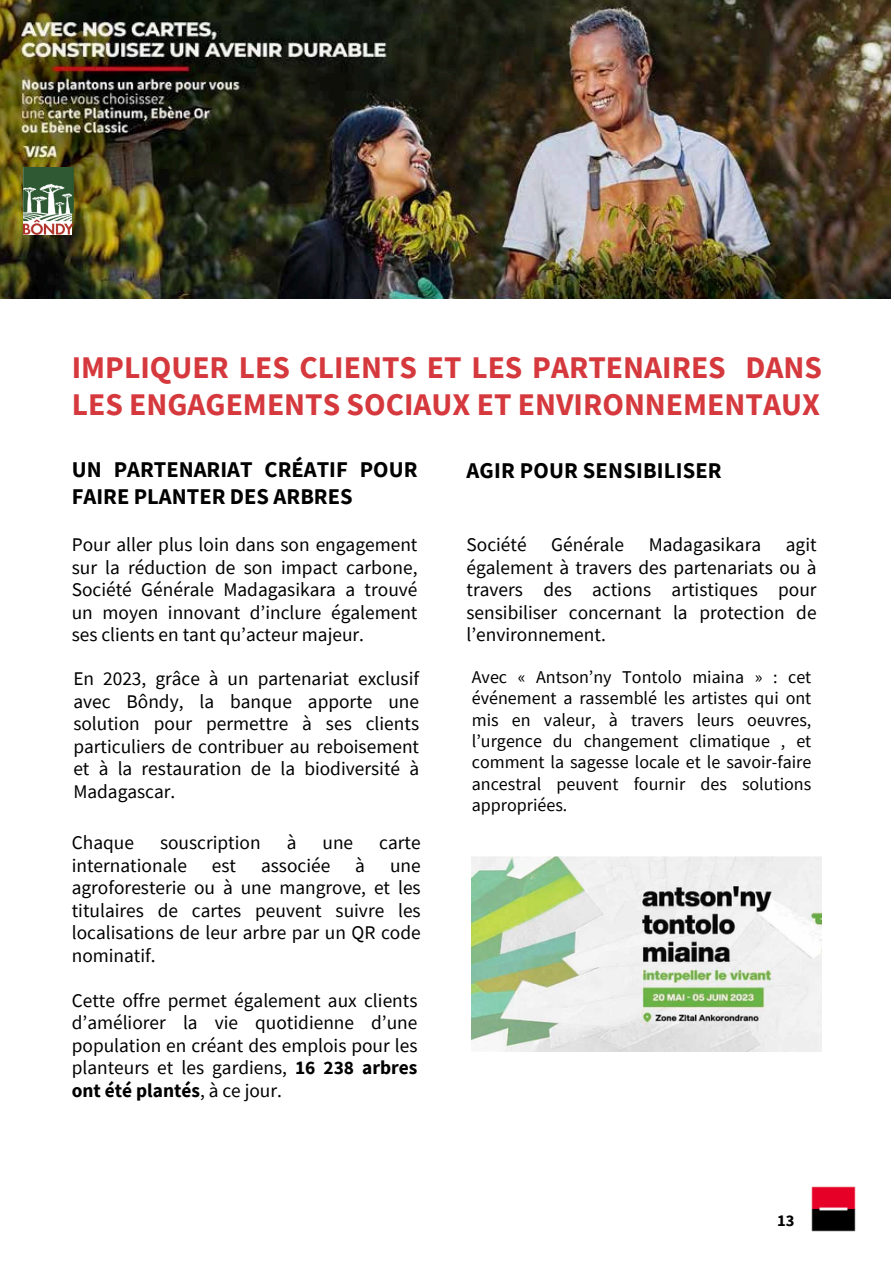
<style>
.page{position:relative;width:894px;height:1264px;background:#fff}
.page>*{position:absolute;margin:0;border:0;box-sizing:border-box;transform-origin:0 0}
.t1{font:700 31.5px/37.2px "Source Sans Pro";color:#d5393d}
.t2{font:700 22.5px/27px "Source Sans Pro";color:#010101}
.t3{font:700 22.5px "Source Sans Pro";letter-spacing:.01em;color:#000}
.t4{font:19.35px/22.5px "Source Sans Pro";color:#020000;text-align:justify}
.t5{font:19.35px/22.5px "Source Sans Pro";color:#000;text-align:justify}
.t6{font:18px/21.3px "Source Sans Pro";color:#000;text-align:justify}
.t7{font:700 16.5px "Source Sans Pro";color:#000}
.s1{font-weight:700}
</style>
<div class="page">
<img style="left:811px;top:1186px;width:45px;height:45px">
<img style="left:0;top:0;width:890px;height:298px">
<img style="left:471px;top:856px;width:350px;height:195px">
<img style="left:23px;top:167px;width:51px;height:68px">
<p class="t1" style="left:72px;top:348px;width:751px">IMPLIQUER LES CLIENTS ET LES PARTENAIRES DANS<br>LES ENGAGEMENTS SOCIAUX ET ENVIRONNEMENTAUX</p>
<p class="t2" style="left:72px;top:455px;width:347px">UN PARTENARIAT CRÉATIF POUR<br>FAIRE PLANTER DES ARBRES</p>
<p class="t4" style="left:72px;top:533px;width:347px">Pour aller plus loin dans son engagement sur la réduction de son impact carbone, Société Générale Madagasikara a trouvé un moyen innovant d’inclure également ses clients en tant qu’acteur majeur.</p>
<p class="t4" style="left:73px;top:667px;width:347px">En 2023, grâce à un partenariat exclusif avec Bôndy, la banque apporte une solution pour permettre à ses clients particuliers de contribuer au reboisement et à la restauration de la biodiversité à Madagascar.</p>
<p class="t4" style="left:72px;top:831px;width:64px">Chaque</p>
<p class="t4" style="left:160px;top:831px;width:102px">souscription</p>
<p class="t4" style="left:286px;top:831px;width:11px">à</p>
<p class="t4" style="left:322px;top:831px;width:32px">une</p>
<p class="t4" style="left:379px;top:831px;width:43px">carte</p>
<p class="t4" style="left:72px;top:853px;width:117px">internationale</p>
<p class="t4" style="left:212px;top:853px;width:26px">est</p>
<p class="t4" style="left:261px;top:853px;width:71px">associée</p>
<p class="t4" style="left:355px;top:853px;width:11px">à</p>
<p class="t4" style="left:72px;top:853px;width:350px;text-indent:318px">une agroforesterie ou à une mangrove, et les titulaires de cartes peuvent suivre les localisations de leur arbre par un QR code nominatif.</p>
<p class="t4" style="left:72px;top:988px;width:347px">Cette offre permet également aux clients d’améliorer la vie quotidienne d’une population en créant des emplois pour les planteurs et les gardiens, <span class="s1">16 238 arbres ont été plantés</span>, à ce jour.</p>
<p class="t3" style="left:466px;top:456px;width:256px">AGIR POUR SENSIBILISER</p>
<p class="t5" style="left:466px;top:533px;width:62px">Société</p>
<p class="t5" style="left:551px;top:533px;width:74px">Générale</p>
<p class="t5" style="left:648px;top:533px;width:114px">Madagasikara</p>
<p class="t5" style="left:466px;top:533px;width:351px;text-indent:319px">agit également à travers des partenariats ou à travers des actions artistiques pour sensibiliser concernant la protection de l’environnement.</p>
<p class="t6" style="left:471px;top:665px;width:341px">Avec « Antson’ny Tontolo miaina » : cet événement a rassemblé les artistes qui ont mis en valeur, à travers leurs oeuvres, l’urgence du changement climatique , et comment la sagesse locale et le savoir-faire ancestral peuvent fournir des solutions appropriées.</p>
<h2 class="t7" style="left:776px;top:1209px;width:19px">13</h2>
</div>
